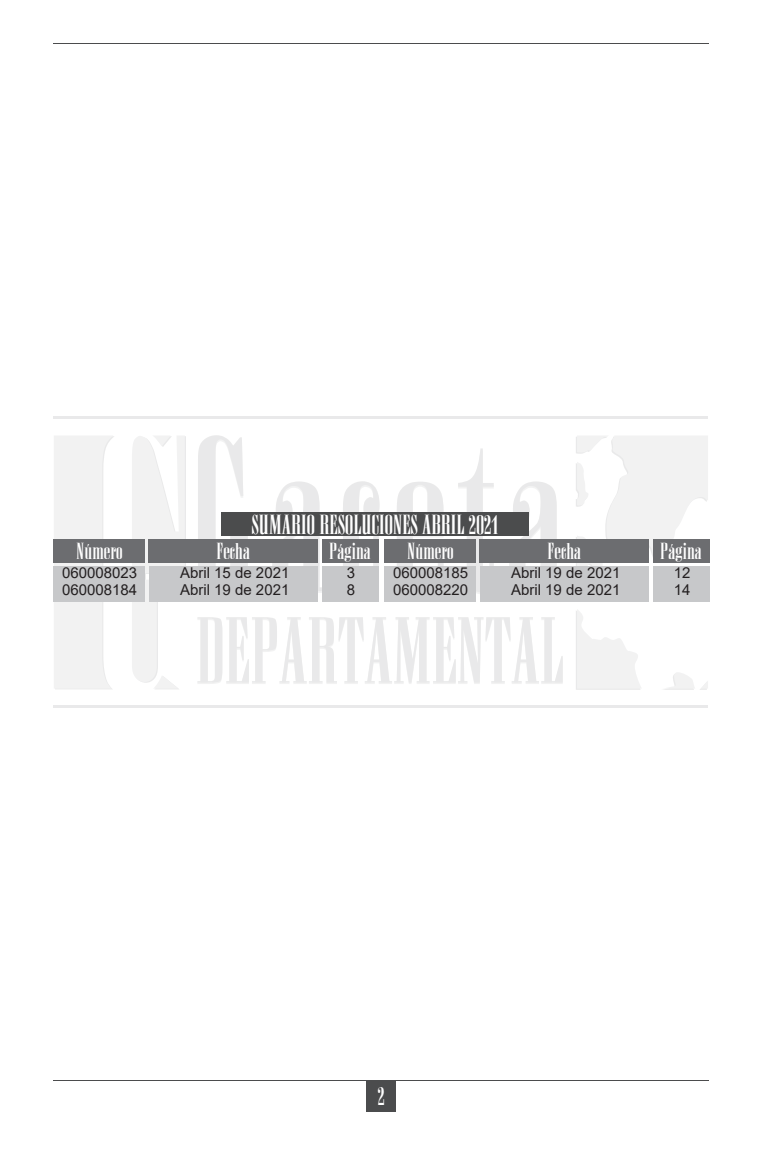
<style>
.page{position:relative;width:762px;height:1159px;background:#fff}
.page>*{position:absolute;margin:0;border:0;box-sizing:border-box;transform-origin:0 0}
.t1{font:23.75px "Anatevka";color:#fff}
.t2{font:22.5px "Anatevka";color:#fff}
.t3{font:20px "Anatevka";color:#fff}
.t4{font:15px "Arial";color:#231f20}
</style>
<div class="page">
<svg style="left:198px;top:435px;width:55px;height:131px"></svg>
<svg style="left:272px;top:481px;width:54px;height:112px"></svg>
<svg style="left:343px;top:481px;width:36px;height:113px"></svg>
<svg style="left:397px;top:482px;width:46px;height:84px"></svg>
<svg style="left:458px;top:448px;width:36px;height:146px"></svg>
<svg style="left:509px;top:481px;width:48px;height:85px"></svg>
<svg style="left:197px;top:617px;width:366px;height:67px"></svg>
<hr style="left:54px;top:705px;width:654px;height:2px;background:#4b4c4d">
<hr style="left:54px;top:416px;width:654px;height:2px;background:#4b4c4d">
<svg style="left:132px;top:436px;width:54px;height:253px"></svg>
<svg style="left:54px;top:436px;width:61px;height:253px"></svg>
<svg style="left:576px;top:436px;width:132px;height:130px"></svg>
<svg style="left:664px;top:672px;width:44px;height:18px"></svg>
<svg style="left:576px;top:610px;width:65px;height:80px"></svg>
<div style="left:366px;top:1080px;width:30px;height:31px;background:#4b4c4d"></div>
<hr style="left:53px;top:1080px;width:656px;height:1px;background:#4b4c4d">
<hr style="left:53px;top:43px;width:656px;height:1px;background:#4b4c4d">
<div style="left:54px;top:539px;width:91px;height:24px;background:#6c6d70"></div>
<div style="left:385px;top:539px;width:91px;height:24px;background:#6c6d70"></div>
<div style="left:149px;top:539px;width:169px;height:24px;background:#6c6d70"></div>
<div style="left:479px;top:539px;width:170px;height:24px;background:#6c6d70"></div>
<div style="left:322px;top:539px;width:56px;height:24px;background:#6c6d70"></div>
<div style="left:653px;top:539px;width:56px;height:24px;background:#6c6d70"></div>
<div style="left:54px;top:566px;width:91px;height:35px;background:#c7c8ca"></div>
<div style="left:385px;top:566px;width:91px;height:35px;background:#c7c8ca"></div>
<div style="left:150px;top:566px;width:168px;height:35px;background:#c7c8ca"></div>
<div style="left:481px;top:566px;width:168px;height:35px;background:#c7c8ca"></div>
<div style="left:322px;top:566px;width:56px;height:35px;background:#c7c8ca"></div>
<div style="left:653px;top:566px;width:56px;height:35px;background:#c7c8ca"></div>
<div style="left:221px;top:512px;width:308px;height:23px;background:#4b4c4d"></div>
<p class="t1" style="left:251px;top:510px;width:249px">SUMARIO RESOLUCIONES ABRIL 2021</p>
<p class="t3" style="left:76px;top:539px;width:47px">Número</p>
<p class="t3" style="left:407px;top:539px;width:47px">Número</p>
<p class="t4" style="left:62px;top:562px;width:77px">060008023</p>
<p class="t4" style="left:62px;top:579px;width:77px">060008184</p>
<p class="t3" style="left:216px;top:539px;width:35px">Fecha</p>
<p class="t3" style="left:547px;top:539px;width:35px">Fecha</p>
<p class="t4" style="left:180px;top:562px;width:111px">Abril 15 de 2021</p>
<p class="t4" style="left:180px;top:579px;width:111px">Abril 19 de 2021</p>
<p class="t3" style="left:329px;top:539px;width:43px">Página</p>
<p class="t3" style="left:660px;top:539px;width:43px">Página</p>
<p class="t4" style="left:347px;top:562px;width:10px">3</p>
<p class="t4" style="left:347px;top:579px;width:10px">8</p>
<p class="t4" style="left:393px;top:562px;width:77px">060008185</p>
<p class="t4" style="left:393px;top:579px;width:77px">060008220</p>
<p class="t4" style="left:511px;top:562px;width:111px">Abril 19 de 2021</p>
<p class="t4" style="left:511px;top:579px;width:111px">Abril 19 de 2021</p>
<p class="t4" style="left:674px;top:562px;width:18px">12</p>
<p class="t4" style="left:674px;top:579px;width:18px">14</p>
<p class="t2" style="left:377px;top:1082px;width:9px">2</p>
</div>
